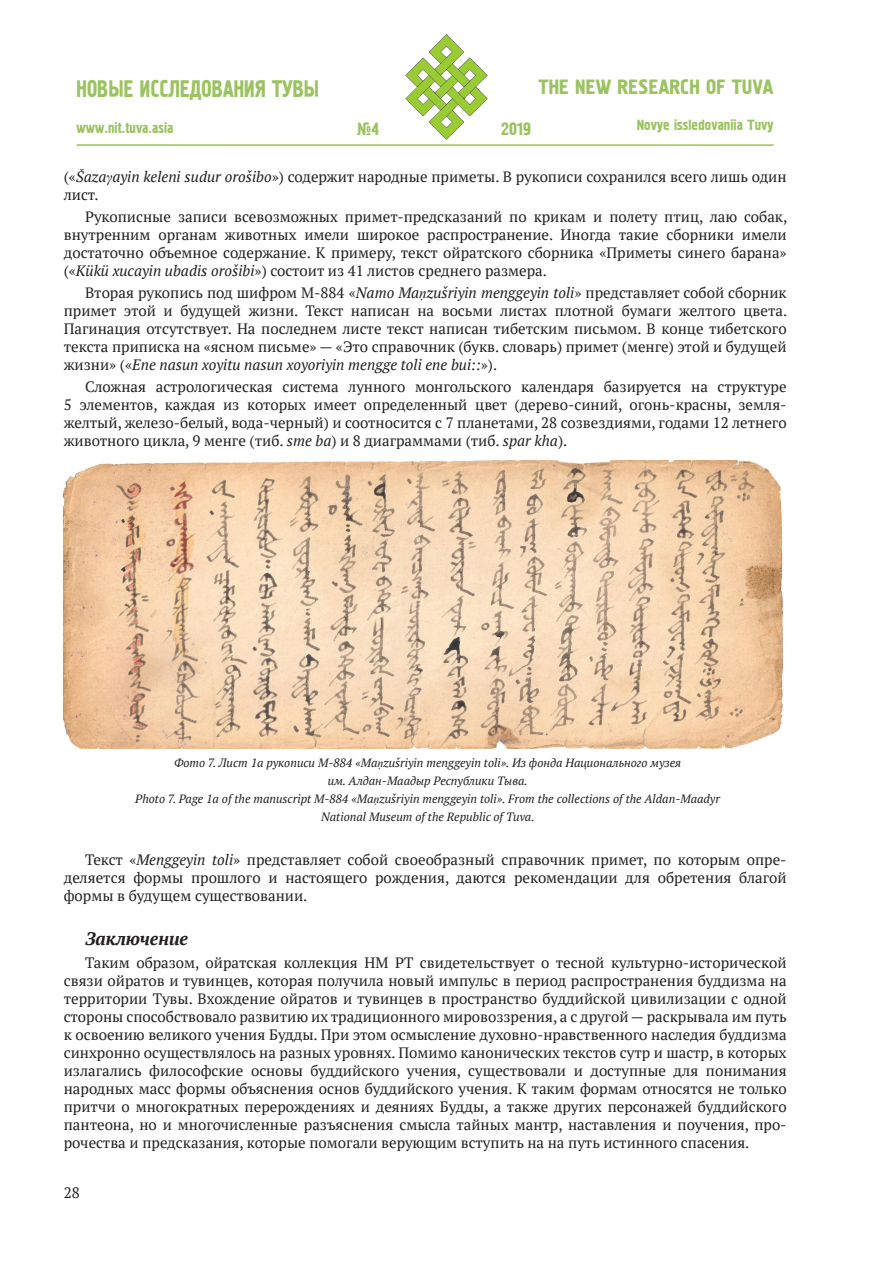
<style>
.page{position:relative;width:893px;height:1263px;background:#fff}
.page>*{position:absolute;margin:0;border:0;box-sizing:border-box;transform-origin:0 0}
.t1{font:24.3px "Pollock 1 CTT";color:#9cc361;scale:.86 1}
.t2{font:21px "Pollock 1 CTT";color:#9cc361}
.t3{font:italic 700 18px "PT Serif";color:#231f20}
.t4{font:18px "Pollock 1 CTT";color:#9cc361}
.t5{font:15px/18px "PT Serif";color:#231f20}
.t6{font:15px "Pollock 1 CTT";color:#9cc361}
.t7{font:italic 12px "PT Serif";color:#231f20}
.s1{font-style:italic}
.s2{font-family:"Times New Roman";font-style:italic}
.s3{font-family:"Times New Roman"}
</style>
<div class="page">
<hr style="left:77px;top:144px;width:697px;height:2px;background:#9cc361">
<svg style="left:76px;top:144px;width:100px;height:2px"></svg>
<svg style="left:405px;top:34px;width:83px;height:106px"></svg>
<img style="left:64px;top:460px;width:719px;height:288px">
<h2 class="t2" style="left:539px;top:75px;width:236px">THE NEW RESEARCH OF TUVA</h2>
<p class="t6" style="left:637px;top:117px;width:138px">Novye issledovaniia Tuvy</p>
<h1 class="t1" style="left:77px;top:75px;width:284px">НОВЫЕ ИССЛЕДОВАНИЯ ТУВЫ</h1>
<p class="t6" style="left:77px;top:120px;width:98px">www.nit.tuva.asia</p>
<p class="t4" style="left:356px;top:119px;width:24px">№4</p>
<p class="t4" style="left:501px;top:119px;width:31px">2019</p>
<p class="t5" style="left:64px;top:167px;width:724px">(«<span class="s1">Šaza</span><span class="s2">γ</span><span class="s1">ayin keleni sudur orošibo</span>») содержит народные приметы. В рукописи сохранился всего лишь один лист.</p>
<p class="t5" style="left:64px;top:207px;width:725px;text-align:justify;text-indent:21px">Рукописные записи всевозможных примет-предсказаний по крикам и полету птиц, лаю собак, внутренним органам животных имели широкое распространение. Иногда такие сборники имели достаточно объемное содержание. К примеру, текст ойратского сборника «Приметы синего барана» («<span class="s1">Kükü xucayin ubadis orošibi</span>») состоит из 41 листов среднего размера.</p>
<p class="t5" style="left:64px;top:284px;width:725px;text-align:justify;text-indent:21px">Вторая рукопись под шифром М-884 «<span class="s1">Namo Ma</span><span class="s2">ṇ</span><span class="s1">zušriyin menggeyin toli</span>» представляет собой сборник примет этой и будущей жизни. Текст написан на восьми листах плотной бумаги желтого цвета.<br>Пагинация отсутствует. На последнем листе текст написан тибетским письмом. В конце тибетского текста приписка на «ясном письме» — «Это справочник (букв. словарь) примет (менге) этой и будущей жизни» («<span class="s1">Ene nasun xoyitu nasun xoyoriyin mengge toli ene bui::</span>»).</p>
<p class="t5" style="left:64px;top:378px;width:724px;text-align:justify;text-indent:21px">Сложная астрологическая система лунного монгольского календаря базируется на структуре 5 элементов, каждая из которых имеет определенный цвет (дерево-синий, огонь-красны, земля&shy;желтый, железо-белый, вода-черный) и соотносится с 7 планетами, 28 созвездиями, годами 12 летнего животного цикла, 9 менге (тиб. <span class="s1">sme ba</span>) и 8 диаграммами (тиб. <span class="s1">spar kha</span>).</p>
<p class="t7" style="left:174px;top:755px;width:509px">Фото 7. Лист 1a рукописи М-884 «Ma<span class="s3">ṇ</span>zušriyin menggeyin toli». Из фонда Национального музея</p>
<p class="t7" style="left:328px;top:773px;width:201px">им. Алдан-Маадыр Республики Тыва.</p>
<p class="t7" style="left:135px;top:791px;width:586px">Photo 7. Page 1a of the manuscript М-884 «Ma<span class="s3">ṇ</span>zušriyin menggeyin toli». From the collections of the Aldan-Maadyr</p>
<p class="t7" style="left:321px;top:809px;width:215px">National Museum of the Republic of Tuva.</p>
<p class="t5" style="left:64px;top:850px;width:724px;text-indent:21px">Текст «<span class="s1">Menggeyin toli</span>» представляет собой своеобразный справочник примет, по которым опре&shy;деляется формы прошлого и настоящего рождения, даются рекомендации для обретения благой формы в будущем существовании.</p>
<p class="t3" style="left:85px;top:927px;width:105px">Заключение</p>
<p class="t5" style="left:64px;top:953px;width:725px;text-indent:21px">Таким образом, ойратская коллекция НМ РТ свидетельствует о тесной культурно-исторической связи ойратов и тувинцев, которая получила новый импульс в период распространения буддизма на территории Тувы. Вхождение ойратов и тувинцев в пространство буддийской цивилизации с одной стороны способствовало развитию их традиционного мировоззрения, а с другой — раскрывала им путь к освоению великого учения Будды. При этом осмысление духовно-нравственного наследия буддизма синхронно осуществлялось на разных уровнях. Помимо канонических текстов сутр и шастр, в которых излагались философские основы буддийского учения, существовали и доступные для понимания народных масс формы объяснения основ буддийского учения. К таким формам относятся не только притчи о многократных перерождениях и деяниях Будды, а также других персонажей буддийского пантеона, но и многочисленные разъяснения смысла тайных мантр, наставления и поучения, про&shy;рочества и предсказания, которые помогали верующим вступить на на путь истинного спасения.</p>
<p class="t5" style="left:64px;top:1183px;width:17px">28</p>
</div>
